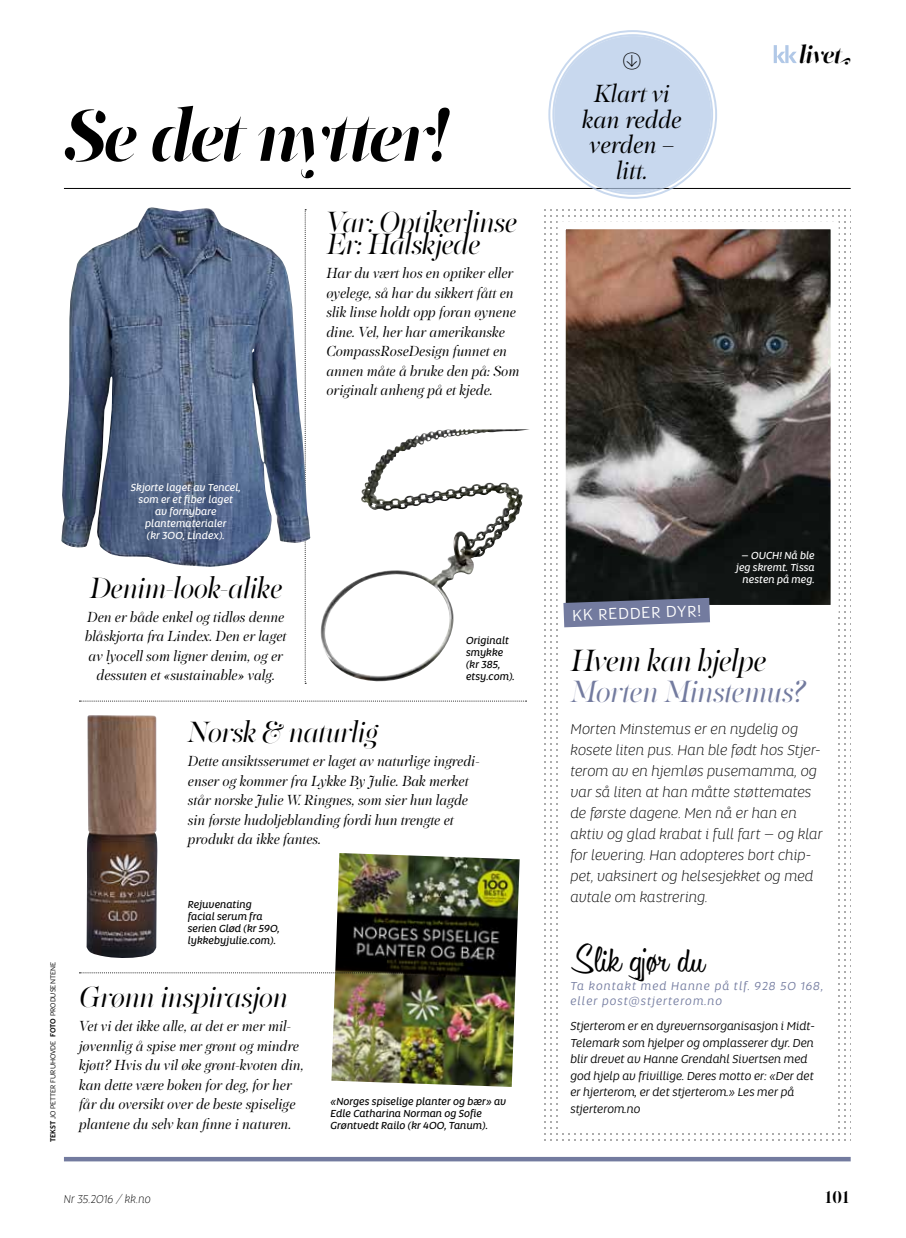
<style>
.page{position:relative;width:906px;height:1238px;background:#fff}
.page>*{position:absolute;margin:0;border:0;box-sizing:border-box;transform-origin:0 0}
.t1{font:italic 700 75px "PF Regal Stencil Pro";letter-spacing:-.04em;color:#000}
.t2{font:42px "Filmotype Harmony";color:#000}
.t3{font:italic 31.5px "PF Regal Finesse Pro";letter-spacing:-.03em;color:#737b9f}
.t4{font:italic 31.5px "PF Regal Finesse Pro";letter-spacing:-.02em;color:#000}
.t5{font:italic 30px/22.5px "PF Regal Finesse Pro";letter-spacing:-.02em;color:#000}
.t6{font:italic 25.5px/25.5px "PF Regal Display Pro";color:#000;text-align:center}
.t7{font:italic 700 25.5px "PF Regal Stencil Pro";letter-spacing:-.035em;color:#000}
.t8{font:300 21px "Altis";color:#000}
.t9{font:700 18px "PF Regal Stencil Pro";color:#000;scale:.92 1}
.t10{font:16.5px "Altis";color:#fff}
.t11{font:italic 15px/19.5px "PF Regal Display Pro";color:#000}
.t12{font:italic 300 15px/21px "Altis";letter-spacing:.005em;color:#000}
.t13{font:italic 12px/16.5px "Altis";color:#000}
.t14{font:italic 12px/15px "Altis";letter-spacing:.08em;color:#737b9f}
.t15{font:italic 300 12px "Altis";letter-spacing:.01em;color:#000;scale:.92 1}
.t16{font:italic 10.5px/12px "Altis";color:#000}
.t17{font:italic 10.5px/12px "Altis";color:#fff;text-align:right}
.t18{font:7.5px "Altis";color:#000}
.s1{font-weight:500}
</style>
<div class="page">
<svg style="left:305px;top:567px;width:1px;height:117px"></svg>
<img style="left:61px;top:207px;width:249px;height:360px">
<img style="left:331px;top:853px;width:188px;height:233px">
<img style="left:86px;top:715px;width:71px;height:243px">
<img style="left:361px;top:429px;width:155px;height:141px">
<svg style="left:79px;top:972px;width:427px;height:1px"></svg>
<svg style="left:773px;top:45px;width:4px;height:18px"></svg>
<hr style="left:785px;top:45px;width:3px;height:18px;background:#b1c8e7">
<svg style="left:777px;top:52px;width:19px;height:11px"></svg>
<svg style="left:544px;top:209px;width:302px;height:932px"></svg>
<div style="left:64px;top:1156px;width:786px;height:5px;background:#737b9f"></div>
<svg style="left:79px;top:700px;width:447px;height:1px"></svg>
<hr style="left:64px;top:188px;width:786px;height:1px;background:#000">
<div style="left:558px;top:607px;width:279px;height:521px;background:#fff"></div>
<img style="left:567px;top:230px;width:262px;height:374px">
<div style="left:558px;top:221px;width:280px;height:392px;border:8px solid #fff"></div>
<svg style="left:563px;top:598px;width:147px;height:29px;background:#767d9b"></svg>
<div style="left:554px;top:36px;width:157px;height:157px;background:#c8d8ee;border-radius:50%"></div>
<h1 class="t1" style="left:64px;top:91px;width:387px">Se det nytter!</h1>
<h3 class="t5" style="left:326px;top:211px;width:192px">Var: Optikerlinse<br>Er: Halskjede</h3>
<p class="t11" style="left:326px;top:264px;width:194px">Har du vært hos en optiker eller øyelege, så har du sikkert fått en slik linse holdt opp foran øynene dine. Vel, her har amerikanske<br>CompassRoseDesign funnet en annen måte å bruke den på: Som originalt anheng på et kjede.</p>
<h3 class="t8" style="left:622px;top:47px;width:21px">↓</h3>
<h3 class="t6" style="left:582px;top:81px;width:101px">Klart vi kan redde verden – litt.</h3>
<h3 class="t7" style="left:798px;top:39px;width:52px">livet</h3>
<p class="t18" style="left:48px;top:1142px;width:182px;rotate:-90deg"><span class="s1">TEKST</span> JO PETTER FURUHOVDE <span class="s1">FOTO</span> PRODUSENTENE</p>
<p class="t17" style="left:131px;top:481px;width:111px;text-align:center">Skjorte laget av Tencel, som er et fiber laget<br>av fornybare plantematerialer<br>(kr 300, Lindex).</p>
<h3 class="t5" style="left:89px;top:577px;width:194px">Denim-look-alike</h3>
<p class="t11" style="left:85px;top:607px;width:203px;text-align:center">Den er både enkel og tidløs denne blåskjorta fra Lindex. Den er laget av lyocell som ligner denim, og er dessuten et «sustainable» valg.</p>
<p class="t16" style="left:466px;top:634px;width:50px">Originalt smykke (kr 385, etsy.com).</p>
<h3 class="t5" style="left:188px;top:721px;width:192px">Norsk &amp; naturlig</h3>
<p class="t11" style="left:188px;top:751px;width:293px">Dette ansiktsserumet er laget av naturlige ingredi&shy;enser og kommer fra Lykke By Julie. Bak merket står norske Julie W. Ringnes, som sier hun lagde sin første hudoljeblanding fordi hun trengte et produkt da ikke fantes.</p>
<p class="t16" style="left:188px;top:897px;width:94px">Rejuvenating facial serum fra serien Glød (kr 590, lykkebyjulie.com).</p>
<h3 class="t5" style="left:79px;top:986px;width:210px">Grønn inspirasjon</h3>
<p class="t11" style="left:79px;top:1016px;width:226px">Vet vi det ikke alle, at det er mer mil&shy;jøvennlig å spise mer grønt og mindre kjøtt? Hvis du vil øke grønt-kvoten din, kan dette være boken for deg, for her får du oversikt over de beste spiselige plantene du selv kan finne i naturen.</p>
<p class="t16" style="left:330px;top:1094px;width:177px">«Norges spiselige planter og bær» av<br>Edle Catharina Norman og Sofie<br>Grøntvedt Railo (kr 400, Tanum).</p>
<p class="t17" style="left:736px;top:549px;width:80px">– OUCH! Nå ble jeg skremt. Tissa nesten på meg.</p>
<p class="t10" style="left:572px;top:603px;width:130px;rotate:-2deg">KK REDDER DYR!</p>
<h3 class="t4" style="left:570px;top:642px;width:197px">Hvem kan hjelpe</h3>
<h3 class="t3" style="left:570px;top:674px;width:237px">Morten Minstemus?</h3>
<p class="t12" style="left:570px;top:718px;width:254px">Morten Minstemus er en nydelig og kosete liten pus. Han ble født hos Stjer&shy;terom av en hjemløs pusemamma, og var så liten at han måtte støttemates de første dagene. Men nå er han en aktiv og glad krabat i full fart – og klar for levering. Han adopteres bort chip&shy;pet, vaksinert og helsesjekket og med avtale om kastrering.</p>
<h2 class="t2" style="left:570px;top:935px;width:135px">Slik gjør du</h2>
<p class="t14" style="left:570px;top:978px;width:254px">Ta kontakt med Hanne på tlf. 928 50 168, eller post@stjerterom.no</p>
<p class="t13" style="left:570px;top:1017px;width:246px">Stjerterom er en dyrevernsorganisasjon i Midt-Telemark som hjelper og omplasserer dyr. Den blir drevet av Hanne Grendahl Sivertsen med god hjelp av frivillige. Deres motto er: «Der det er hjerterom, er det stjerterom.» Les mer på stjerterom.no</p>
<p class="t15" style="left:64px;top:1190px;width:96px">Nr 35.2016 / kk.no</p>
<p class="t9" style="left:824px;top:1185px;width:31px">101</p>
</div>
